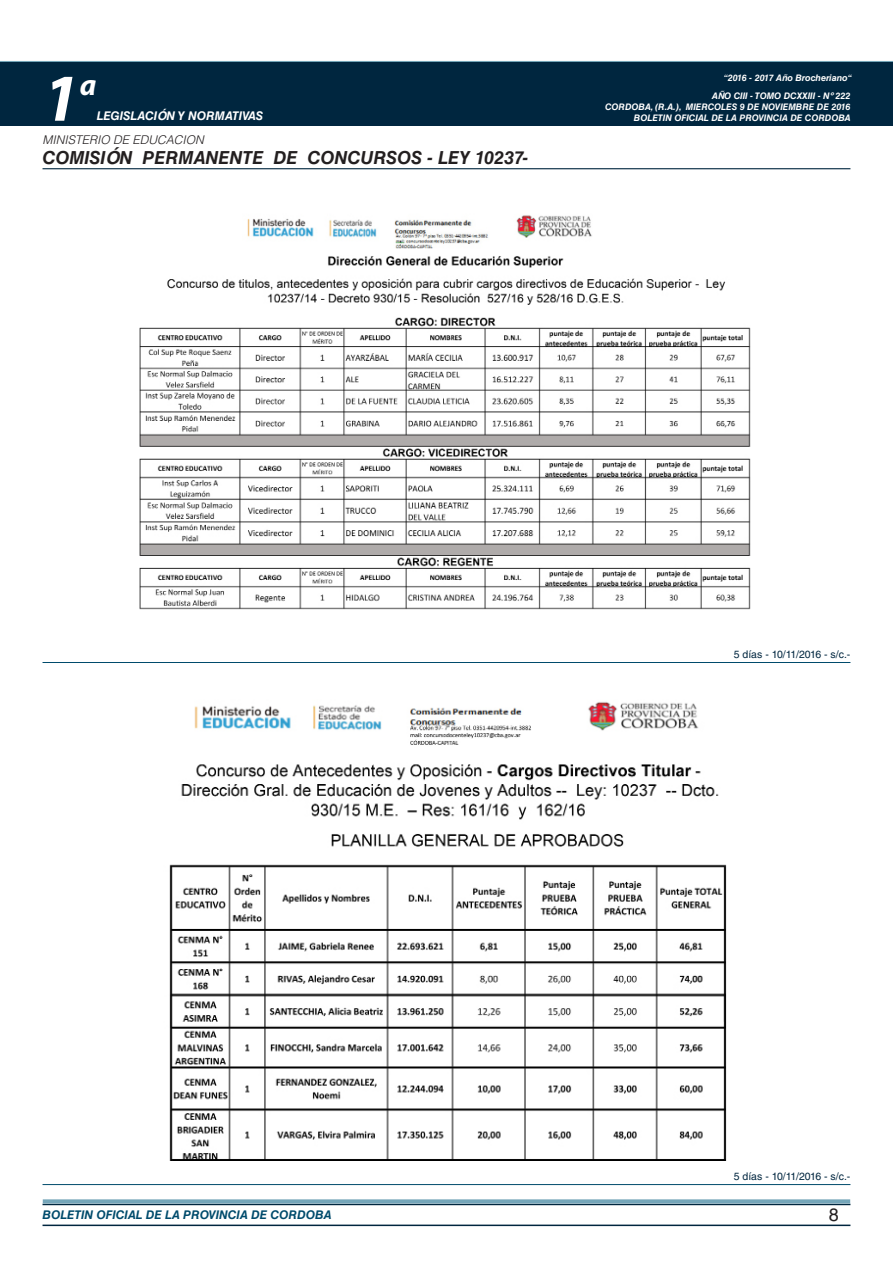
<style>
.page{position:relative;width:893px;height:1263px;background:#fff}
.page>*{position:absolute;margin:0;border:0;box-sizing:border-box;transform-origin:0 0}
.t1{font:italic 700 67.5px "Myriad Pro";color:#fff}
.t2{font:italic 700 30px "Myriad Pro";color:#fff}
.NOMBRE_DE_MINISTERIO{font:italic 700 18px "Helvetica LT Std";color:#231f20}
.t3{font:18px "Helvetica LT Std";color:#231f20}
.t4{font:italic 700 12px "Helvetica LT Std";color:#004b6c}
.t5{font:italic 700 12px "Helvetica LT Std";color:#fff}
.NOMBRE_DE_MINISTERIO-2{font:italic 300 12px "Helvetica LT Std";color:#231f20}
.FECHA_DE_VENCIMIENTO{font:10.5px "Helvetica LT Std";letter-spacing:-.02em;color:#00263f}
.t6{font:italic 700 9px/10.8px "Helvetica LT Std";color:#fff;text-align:right}
</style>
<div class="page">
<div style="left:0;top:61px;width:893px;height:6px;background:#73a5b8"></div>
<div style="left:0;top:62px;width:893px;height:64px;background:#00263f"></div>
<hr style="left:43px;top:1224px;width:807px;height:2px;background:#00263f">
<div style="left:42px;top:1198px;width:809px;height:8px;background:#fff;opacity:.75"></div>
<hr style="left:43px;top:168px;width:807px;height:1px;background:#00263f">
<hr style="left:43px;top:662px;width:807px;height:1px;background:#004b6c">
<img style="left:140px;top:215px;width:611px;height:394px">
<hr style="left:43px;top:1184px;width:807px;height:1px;background:#004b6c">
<img style="left:169px;top:702px;width:558px;height:458px">
<h1 class="t1" style="left:43px;top:54px;width:38px">1</h1>
<h2 class="t2" style="left:80px;top:66px;width:18px">a</h2>
<h3 class="t5" style="left:97px;top:109px;width:168px">LEGISLACIÓN Y NORMATIVAS</h3>
<p class="NOMBRE_DE_MINISTERIO-2" style="left:43px;top:133px;width:163px">MINISTERIO DE EDUCACION</p>
<p class="NOMBRE_DE_MINISTERIO" style="left:43px;top:147px;width:487px">COMISIÓN PERMANENTE DE CONCURSOS - LEY 10237-</p>
<p class="t6" style="left:724px;top:72px;width:130px">“2016 - 2017 Año Brocheriano“</p>
<p class="t6" style="left:605px;top:91px;width:247px">AÑO CIII - TOMO DCXXIII - Nº 222<br>CORDOBA, (R.A.), MIERCOLES 9 DE NOVIEMBRE DE 2016<br>BOLETIN OFICIAL DE LA PROVINCIA DE CORDOBA</p>
<p class="FECHA_DE_VENCIMIENTO" style="left:734px;top:648px;width:118px">5 días - 10/11/2016 - s/c.-</p>
<p class="FECHA_DE_VENCIMIENTO" style="left:734px;top:1170px;width:118px">5 días - 10/11/2016 - s/c.-</p>
<h3 class="t4" style="left:43px;top:1208px;width:290px">BOLETIN OFICIAL DE LA PROVINCIA DE CORDOBA</h3>
<h3 class="t3" style="left:829px;top:1204px;width:12px">8</h3>
</div>
